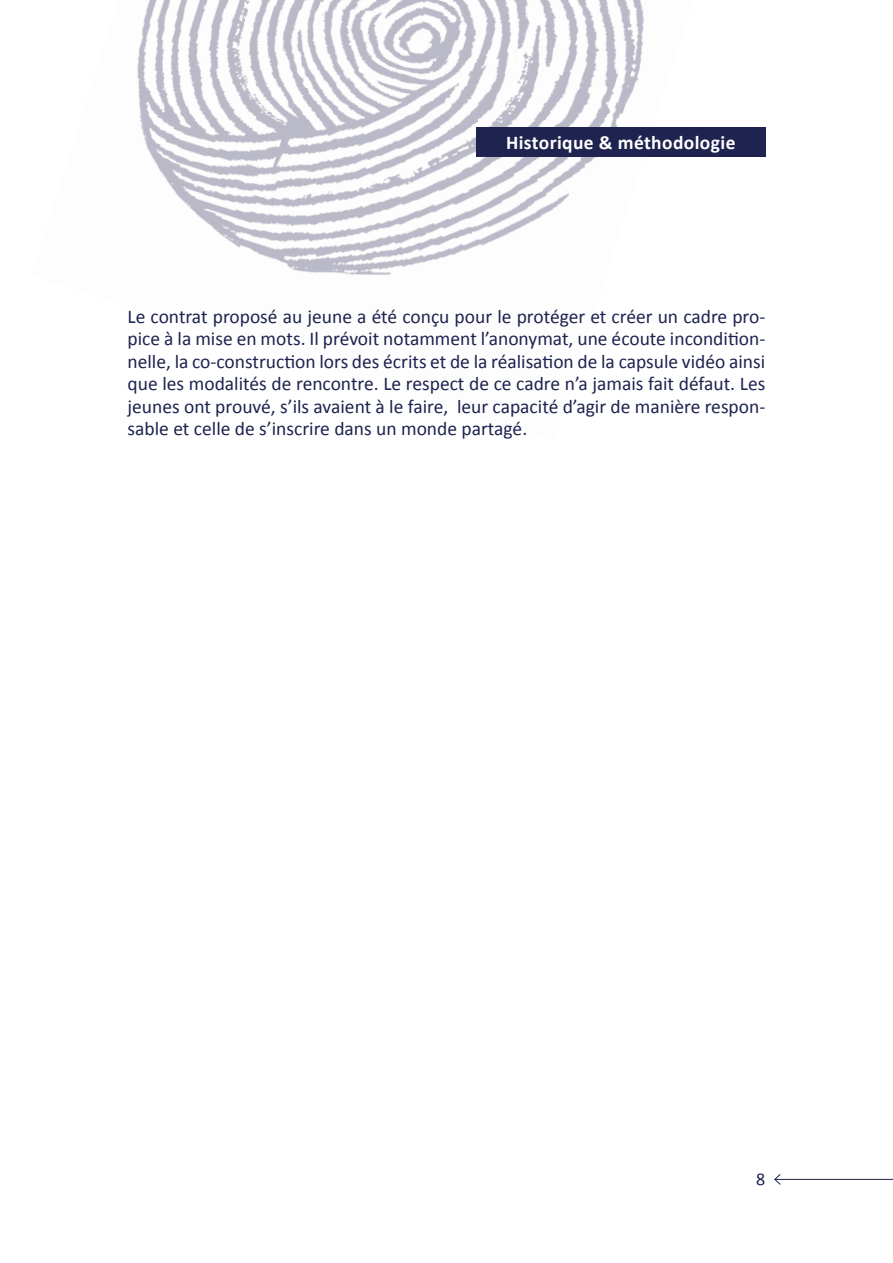
<style>
.page{position:relative;width:893px;height:1263px;background:#fff}
.page>*{position:absolute;margin:0;border:0;box-sizing:border-box;transform-origin:0 0}
.t1{font:19.5px/22.5px "Calibri";color:#1e234f;text-align:justify}
.t2{font:700 19.5px "Calibri";letter-spacing:.02em;color:#fff}
.t3{font:18px "Calibri";color:#1e234f}
</style>
<div class="page">
<img style="left:537px;top:0;width:156px;height:219px">
<img style="left:380px;top:0;width:157px;height:275px">
<img style="left:223px;top:0;width:157px;height:275px">
<img style="left:137px;top:0;width:86px;height:236px">
<div style="left:476px;top:128px;width:289px;height:29px;background:#1e234f"></div>
<hr style="left:775px;top:1179px;width:118px;height:1px;background:#1e234f">
<svg style="left:774px;top:1174px;width:7px;height:11px"></svg>
<p class="t2" style="left:506px;top:130px;width:231px">Historique &amp; méthodologie</p>
<p class="t1" style="left:128px;top:305px;width:639px">Le contrat proposé au jeune a été conçu pour le protéger et créer un cadre pro&shy;pice à la mise en mots. Il prévoit notamment l’anonymat, une écoute incondition&shy;nelle, la co-construction lors des écrits et de la réalisation de la capsule vidéo ainsi que les modalités de rencontre. Le respect de ce cadre n’a jamais fait défaut. Les jeunes ont prouvé, s’ils avaient à le faire, leur capacité d’agir de manière respon&shy;sable et celle de s’inscrire dans un monde partagé.</p>
<p class="t3" style="left:756px;top:1168px;width:11px">8</p>
</div>
